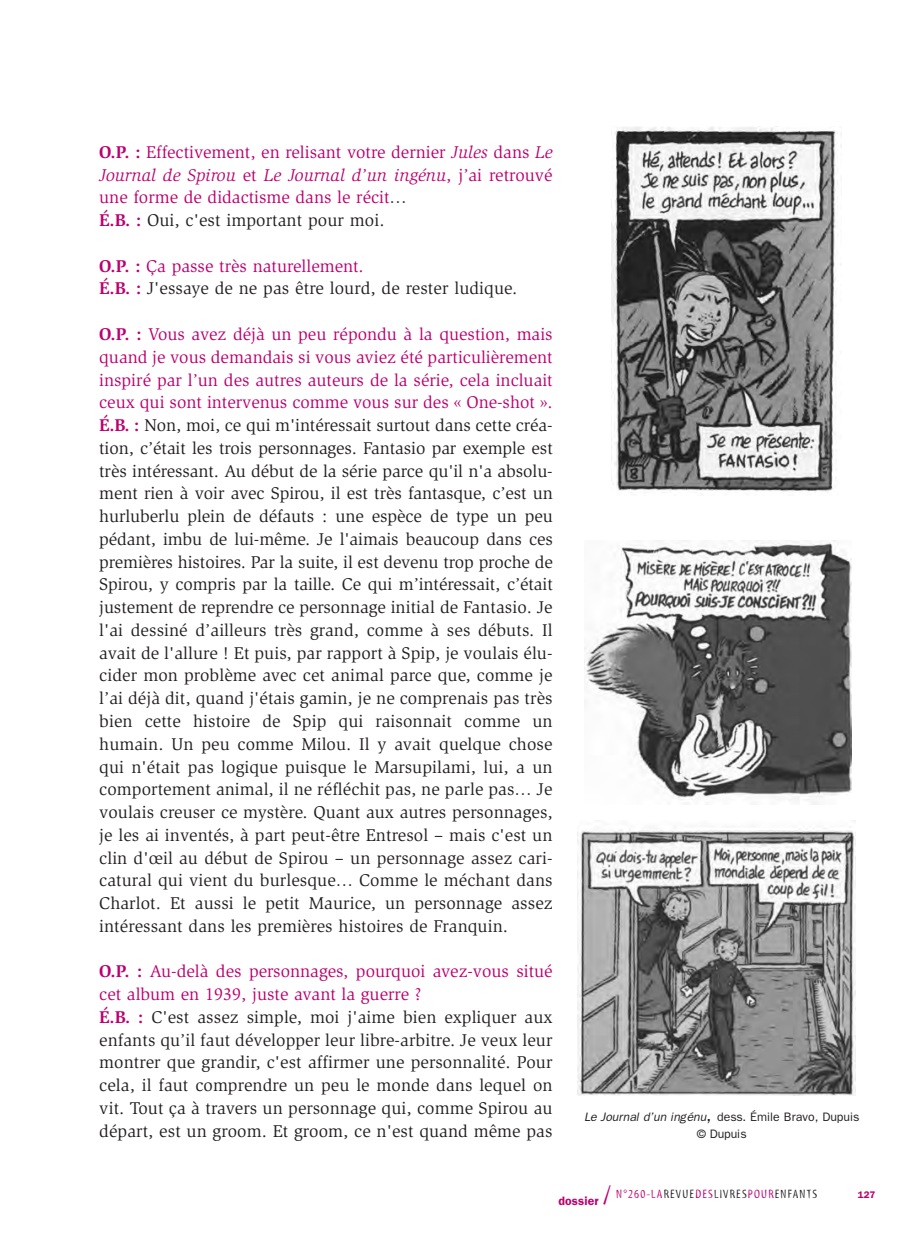
<style>
.page{position:relative;width:918px;height:1241px;background:#fff}
.page>*{position:absolute;margin:0;border:0;box-sizing:border-box;transform-origin:0 0}
.t1{font:17.5px/22.8px "Slimbach";letter-spacing:.005em;color:#231f20}
.t2{font:17.5px/22.8px "Slimbach";color:#bb016f}
.t3{font:12.25px/17.3px "Franklin Gothic";letter-spacing:-.005em;color:#231f20;text-align:center}
.t4{font:12.25px "Myriad Tilt";letter-spacing:.1em;color:#231f20}
.t5{font:600 9.62px "Franklin Gothic";color:#bb016f}
.s1{font-weight:700}
.s2{font-style:italic}
.s3{color:#231f20}
.s4{font-weight:700;color:#bb016f}
.s5{color:#bb016f}
.s6{font-size:17.5px}
.s7{font-family:"Franklin Gothic";font-weight:600;color:#bb016f}
.s8{font-size:26.25px;color:#bb016f}
</style>
<div class="page">
<img style="left:612px;top:126px;width:226px;height:367px">
<img style="left:584px;top:540px;width:267px;height:264px">
<img style="left:578px;top:820px;width:277px;height:275px">
<p class="t2" style="left:99px;top:142px;width:455px"><span class="s1">O.P. :</span> Effectivement, en relisant votre dernier <span class="s2">Jules</span> dans <span class="s2">Le Journal de Spirou</span> et <span class="s2">Le Journal d’un ingénu</span>, j’ai retrouvé une forme de didactisme dans le récit<span class="s3">…<br></span><span class="s1">É.B. :</span> <span class="s3">Oui, c'est important pour moi.</span></p>
<p class="t1" style="left:99px;top:256px;width:419px"><span class="s4">O.P. :</span> <span class="s5">Ça passe très naturellement.<br></span><span class="s4">É.B. :</span> J'essaye de ne pas être lourd, de rester ludique.</p>
<p class="t1" style="left:99px;top:324px;width:455px;text-align:justify"><span class="s4">O.P. :</span> <span class="s5">Vous avez déjà un peu répondu à la question, mais quand je vous demandais si vous aviez été particulièrement inspiré par l’un des autres auteurs de la série, cela incluait ceux qui sont intervenus comme vous sur des « One-shot ».<br></span><span class="s4">É.B. :</span> Non, moi, ce qui m'intéressait surtout dans cette créa&shy;tion, c’était les trois personnages. Fantasio par exemple est très intéressant. Au début de la série parce qu'il n'a absolu&shy;ment rien à voir avec Spirou, il est très fantasque, c’est un hurluberlu plein de défauts : une espèce de type un peu pédant, imbu de lui-même. Je l'aimais beaucoup dans ces premières histoires. Par la suite, il est devenu trop proche de Spirou, y compris par la taille. Ce qui m’intéressait, c’était justement de reprendre ce personnage initial de Fantasio. Je l'ai dessiné d’ailleurs très grand, comme à ses débuts. Il avait de l'allure ! Et puis, par rapport à Spip, je voulais élu&shy;cider mon problème avec cet animal parce que, comme je l’ai déjà dit, quand j'étais gamin, je ne comprenais pas très bien cette histoire de Spip qui raisonnait comme un humain. Un peu comme Milou. Il y avait quelque chose qui n'était pas logique puisque le Marsupilami, lui, a un comportement animal, il ne réfléchit pas, ne parle pas… Je voulais creuser ce mystère. Quant aux autres personnages, je les ai inventés, à part peut-être Entresol – mais c'est un clin d'œil au début de Spirou – un personnage assez cari&shy;catural qui vient du burlesque… Comme le méchant dans Charlot. Et aussi le petit Maurice, un personnage assez intéressant dans les premières histoires de Franquin.</p>
<p class="t1" style="left:99px;top:961px;width:455px"><span class="s4">O.P. :</span> <span class="s5">Au-delà des personnages, pourquoi avez-vous situé cet album en 1939, juste avant la guerre ?<br></span><span class="s4">É.B. :</span> C'est assez simple, moi j'aime bien expliquer aux enfants qu’il faut développer leur libre-arbitre. Je veux leur montrer que grandir, c'est affirmer une personnalité. Pour cela, il faut comprendre un peu le monde dans lequel on vit. Tout ça à travers un personnage qui, comme Spirou au départ, est un groom. Et groom, ce n'est quand même pas</p>
<p class="t3" style="left:584px;top:1107px;width:277px"><span class="s2">Le Journal d’un ingénu</span><span class="s6">,</span> dess. Émile Bravo, Dupuis © Dupuis</p>
<p class="t4" style="left:558px;top:1188px;width:260px"><span class="s7">dossier</span> <span class="s8">/</span> <span class="s5">N°260-LA</span>REVUE<span class="s5">DES</span>LIVRES<span class="s5">POUR</span>ENFANTS</p>
<p class="t5" style="left:858px;top:1188px;width:19px">127</p>
</div>
